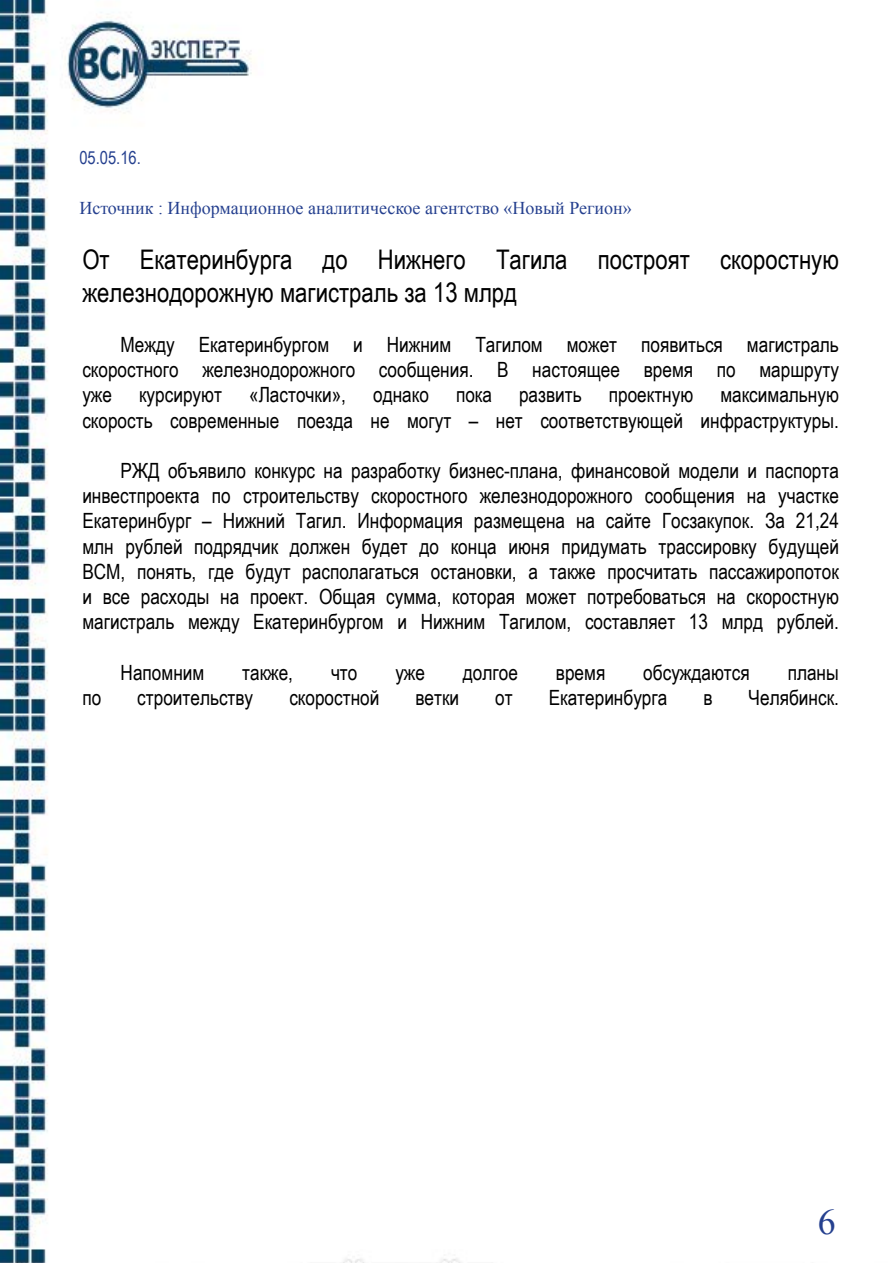
<style>
.page{position:relative;width:893px;height:1263px;background:#fff}
.page>*{position:absolute;margin:0;border:0;box-sizing:border-box;transform-origin:0 0}
.t1{font:36px "Times New Roman";color:#25408f}
.t2{font:27px/32.4px "Arial Narrow";color:#000}
.t3{font:21px/25.2px "Arial Narrow";color:#000;text-align:justify}
.t4{font:18px "Times New Roman";color:#25408f}
.t5{font:18px "Arial Narrow";color:#25408f}
</style>
<div class="page">
<img style="left:0;top:0;width:461px;height:1263px">
<p class="t5" style="left:79px;top:145px;width:63px">05.05.16.</p>
<p class="t4" style="left:79px;top:196px;width:554px">Источник : Информационное аналитическое агентство «Новый Регион»</p>
<p class="t2" style="left:82px;top:242px;width:758px">От Екатеринбурга до Нижнего Тагила построят скоростную железнодорожную магистраль за 13 млрд</p>
<p class="t3" style="left:82px;top:331px;width:758px;text-indent:38px">Между Екатеринбургом и Нижним Тагилом может появиться магистраль скоростного железнодорожного сообщения. В настоящее время по маршруту уже</p>
<p class="t3" style="left:139px;top:382px;width:84px">курсируют</p>
<p class="t3" style="left:249px;top:382px;width:98px">«Ласточки»,</p>
<p class="t3" style="left:373px;top:382px;width:57px">однако</p>
<p class="t3" style="left:456px;top:382px;width:37px">пока</p>
<p class="t3" style="left:519px;top:382px;width:64px">развить</p>
<p class="t3" style="left:609px;top:382px;width:86px">проектную</p>
<p class="t3" style="left:82px;top:382px;width:758px;text-align:right">максимальную<br>скорость современные поезда не могут – нет соответствующей инфраструктуры.</p>
<p class="t3" style="left:82px;top:457px;width:758px;text-indent:38px">РЖД объявило конкурс на разработку бизнес-плана, финансовой модели и паспорта инвестпроекта по строительству скоростного железнодорожного сообщения на участке Екатеринбург – Нижний Тагил. Информация размещена на сайте Госзакупок. За 21,24 млн рублей подрядчик должен будет до конца июня придумать трассировку будущей ВСМ, понять, где будут располагаться остановки, а также просчитать пассажиропоток и все расходы на проект. Общая сумма, которая может потребоваться на скоростную магистраль между Екатеринбургом и Нижним Тагилом, составляет 13 млрд рублей.</p>
<p class="t3" style="left:121px;top:659px;width:85px">Напомним</p>
<p class="t3" style="left:242px;top:659px;width:52px">также,</p>
<p class="t3" style="left:331px;top:659px;width:28px">что</p>
<p class="t3" style="left:395px;top:659px;width:31px">уже</p>
<p class="t3" style="left:463px;top:659px;width:57px">долгое</p>
<p class="t3" style="left:556px;top:659px;width:51px">время</p>
<p class="t3" style="left:643px;top:659px;width:108px">обсуждаются</p>
<p class="t3" style="left:788px;top:659px;width:53px">планы</p>
<p class="t3" style="left:82px;top:684px;width:20px">по</p>
<p class="t3" style="left:137px;top:684px;width:117px">строительству</p>
<p class="t3" style="left:289px;top:684px;width:92px">скоростной</p>
<p class="t3" style="left:415px;top:684px;width:45px">ветки</p>
<p class="t3" style="left:495px;top:684px;width:19px">от</p>
<p class="t3" style="left:549px;top:684px;width:120px">Екатеринбурга</p>
<p class="t3" style="left:703px;top:684px;width:11px">в</p>
<p class="t3" style="left:749px;top:684px;width:92px">Челябинск.</p>
<h1 class="t1" style="left:818px;top:1198px;width:19px">6</h1>
</div>
